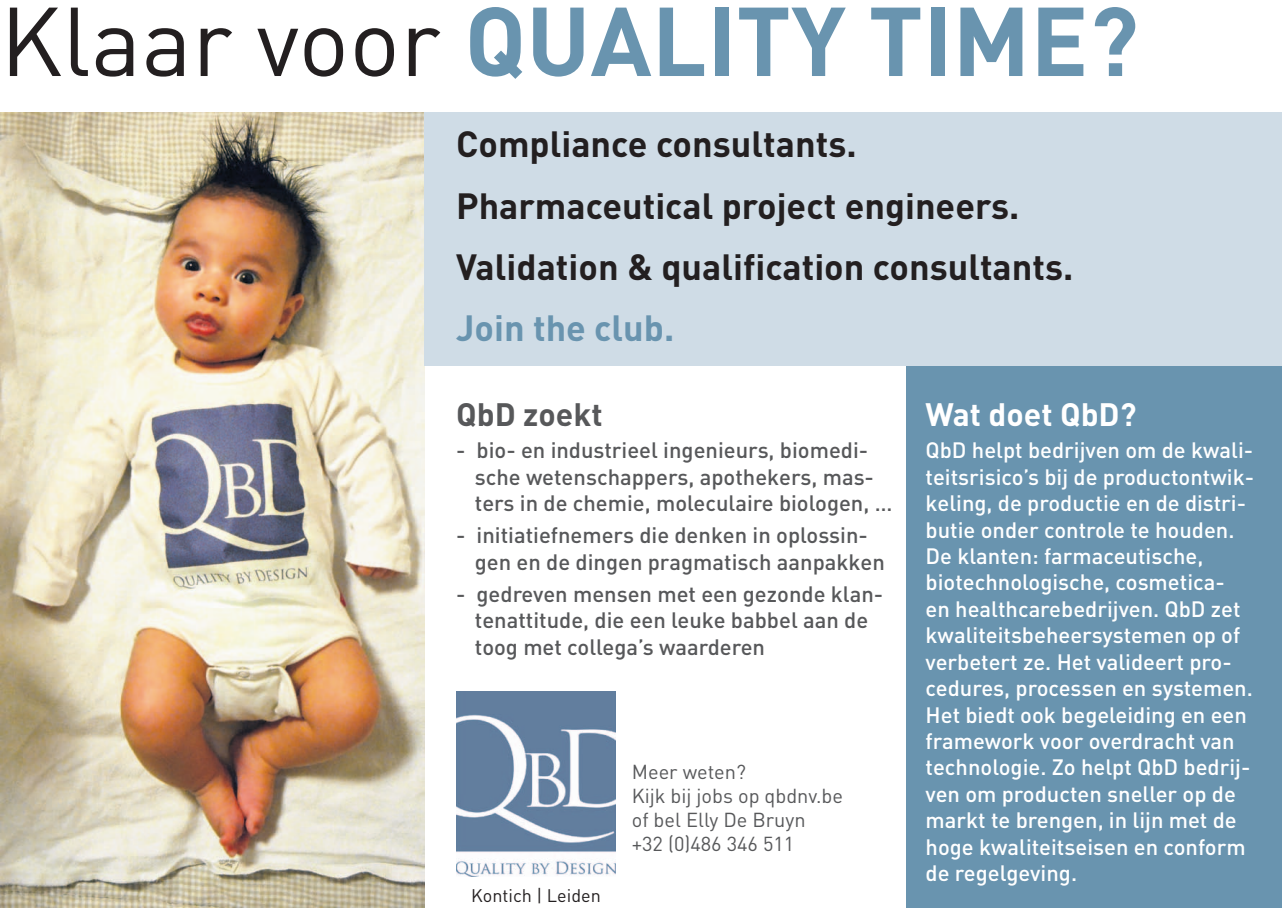
<style>
.page{position:relative;width:1282px;height:908px;background:#fff}
.page>*{position:absolute;margin:0;border:0;box-sizing:border-box;transform-origin:0 0}
.t1{font:700 96px "DIN Pro";color:#6994af}
.t2{font:700 36px/61.4px "DIN Pro";color:#231f20}
.t3{font:700 36px "DIN Pro";color:#6994af}
.t4{font:700 32px "DIN Pro";color:#fff}
.t5{font:700 32px "DIN Pro";color:#57585a}
.t6{font:500 22px/26.4px "DIN Pro";color:#fff}
.t7{font:500 22px/26.4px "DIN Pro";color:#57585a}
.t8{font:20px/24px "DIN Pro";color:#57585a}
.t9{font:18px "DIN Pro";color:#231f20}
.s1{font-weight:400;color:#231f20}
</style>
<div class="page">
<img style="left:0;top:112px;width:425px;height:795px">
<img style="left:456px;top:691px;width:160px;height:185px">
<div style="left:906px;top:320px;width:375px;height:587px;background:#6994af"></div>
<div style="left:425px;top:112px;width:856px;height:254px;background:#cfdce6"></div>
<h1 class="t1" style="left:0;top:-24px;width:1140px"><span class="s1">Klaar voor</span> QUALITY TIME?</h1>
<h2 class="t2" style="left:456px;top:112px;width:619px">Compliance consultants.<br>Pharmaceutical project engineers.<br>Validation &amp; qualification consultants.</h2>
<h2 class="t3" style="left:456px;top:304px;width:220px">Join the club.</h2>
<h3 class="t5" style="left:456px;top:392px;width:148px">QbD zoekt</h3>
<p class="t7" style="left:475px;top:436px;width:419px;text-indent:-19px">- bio- en industrieel ingenieurs, biomedi&shy;sche wetenschappers, apothekers, mas&shy;ters in de chemie, moleculaire biologen, …</p>
<p class="t7" style="left:475px;top:521px;width:411px;text-indent:-19px">- initiatiefnemers die denken in oplossin&shy;gen en de dingen pragmatisch aanpakken</p>
<p class="t7" style="left:475px;top:579px;width:410px;text-indent:-19px">- gedreven mensen met een gezonde klan&shy;tenattitude, die een leuke babbel aan de toog met collega’s waarderen</p>
<p class="t9" style="left:471px;top:883px;width:131px">Kontich | Leiden</p>
<p class="t8" style="left:631px;top:758px;width:213px">Meer weten?<br>Kijk bij jobs op qbdnv.be of bel Elly De Bruyn<br>+32 (0)486 346 511</p>
<h3 class="t4" style="left:925px;top:392px;width:212px">Wat doet QbD?</h3>
<p class="t6" style="left:925px;top:436px;width:330px">QbD helpt bedrijven om de kwali&shy;teitsrisico’s bij de productontwik&shy;keling, de productie en de distri&shy;butie onder controle te houden.<br>De klanten: farmaceutische, biotechnologische, cosmetica&shy;en healthcarebedrijven. QbD zet kwaliteitsbeheersystemen op of verbetert ze. Het valideert pro&shy;cedures, processen en systemen.<br>Het biedt ook begeleiding en een framework voor overdracht van technologie. Zo helpt QbD bedrij&shy;ven om producten sneller op de markt te brengen, in lijn met de hoge kwaliteitseisen en conform de regelgeving.</p>
</div>
